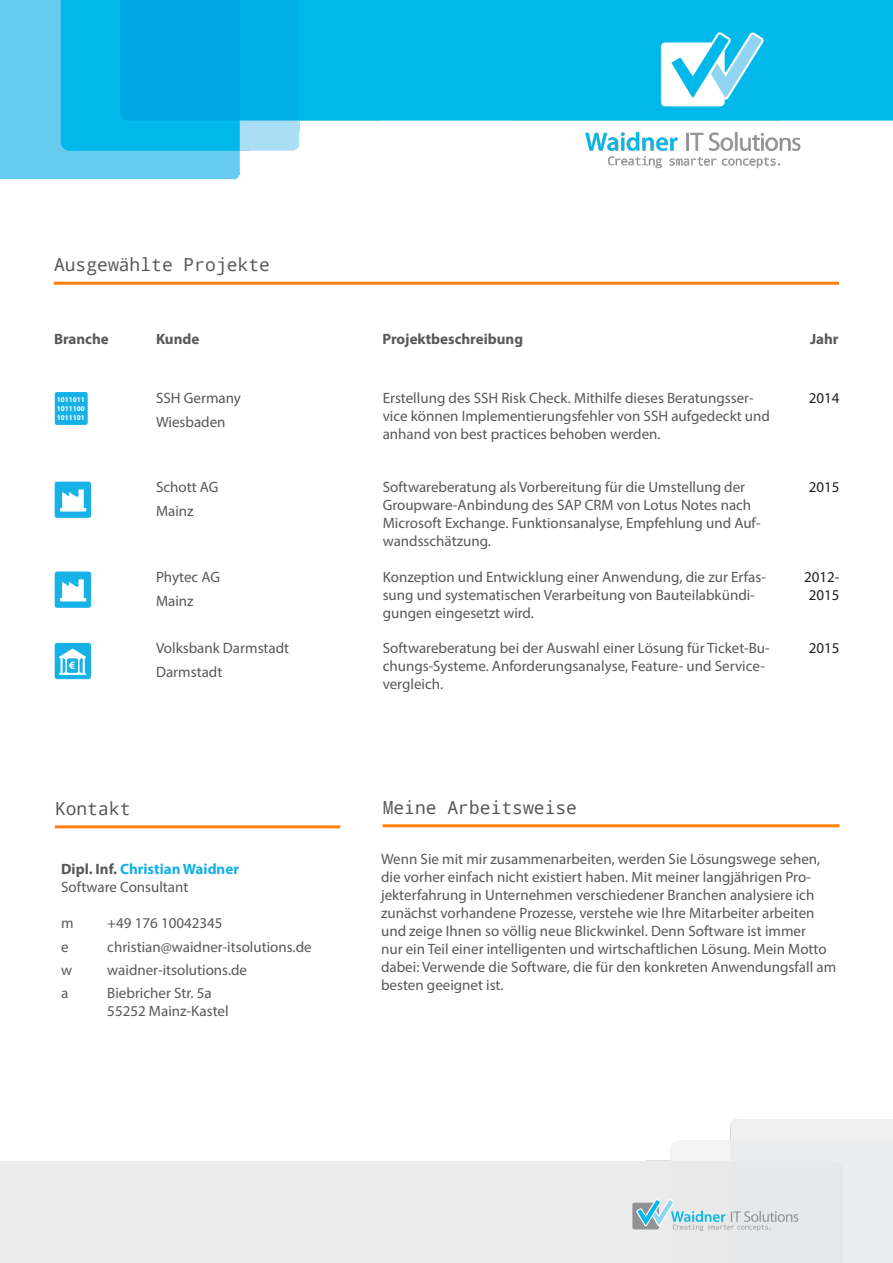
<style>
.page{position:relative;width:893px;height:1263px;background:#fff}
.page>*{position:absolute;margin:0;border:0;box-sizing:border-box;transform-origin:0 0}
.t1{font:18px "Droid Sans Mono";color:#57585a}
.t2{font:15px/18px "Myriad Pro";color:#57585a}
.t3{font:700 15px "Myriad Pro";color:#57585a}
.t4{font:700 15px "Myriad Pro";color:#13afe6}
.t5{font:15px "Myriad Pro";color:#231f20}
.t6{font:700 11.25px "Myriad Pro";color:#fff}
.t7{font:700 7.35px/8.7px "Myriad Pro";color:#fff;text-align:justify}
.s1{color:#57585a}
</style>
<div class="page">
<img style="left:0;top:0;width:893px;height:180px">
<img style="left:0;top:1119px;width:893px;height:144px">
<hr style="left:54px;top:282px;width:785px;height:3px;background:#ff7f0d">
<svg style="left:57px;top:484px;width:32px;height:32px"></svg>
<div style="left:55px;top:482px;width:36px;height:36px;border:5px solid #15b1e7"></div>
<div style="left:78px;top:489px;width:6px;height:20px;background:#fff"></div>
<svg style="left:62px;top:492px;width:17px;height:16px"></svg>
<div style="left:60px;top:508px;width:26px;height:3px;border:1px solid #fff"></div>
<div style="left:57px;top:394px;width:29px;height:29px;background:#15b1e7"></div>
<div style="left:55px;top:392px;width:33px;height:33px;border:4px solid #15b1e7"></div>
<svg style="left:57px;top:645px;width:32px;height:32px"></svg>
<div style="left:55px;top:643px;width:36px;height:36px;border:5px solid #15b1e7"></div>
<hr style="left:59px;top:673px;width:27px;height:2px;background:#fff">
<hr style="left:59px;top:656px;width:27px;height:2px;background:#fff">
<svg style="left:77px;top:655px;width:8px;height:20px"></svg>
<svg style="left:61px;top:655px;width:8px;height:20px"></svg>
<hr style="left:55px;top:825px;width:285px;height:3px;background:#ff7f0d">
<hr style="left:383px;top:824px;width:457px;height:3px;background:#ff7f0d">
<svg style="left:57px;top:574px;width:32px;height:31px"></svg>
<div style="left:55px;top:571px;width:36px;height:37px;border:5px solid #15b1e7"></div>
<div style="left:78px;top:579px;width:6px;height:20px;background:#fff"></div>
<svg style="left:62px;top:582px;width:17px;height:16px"></svg>
<div style="left:60px;top:598px;width:26px;height:3px;border:1px solid #fff"></div>
<p class="t1" style="left:54px;top:252px;width:218px">Ausgewählte Projekte</p>
<p class="t3" style="left:54px;top:329px;width:56px">Branche</p>
<p class="t3" style="left:156px;top:329px;width:45px">Kunde</p>
<p class="t3" style="left:382px;top:329px;width:142px">Projektbeschreibung</p>
<p class="t3" style="left:810px;top:329px;width:30px">Jahr</p>
<p class="t7" style="left:57px;top:395px;width:30px">1011011<br>1011100<br>1011101</p>
<p class="t6" style="left:69px;top:658px;width:8px">€</p>
<p class="t2" style="left:156px;top:388px;width:86px">SSH Germany</p>
<p class="t2" style="left:156px;top:412px;width:71px">Wiesbaden</p>
<p class="t2" style="left:156px;top:478px;width:64px">Schott AG</p>
<p class="t2" style="left:156px;top:502px;width:39px">Mainz</p>
<p class="t2" style="left:156px;top:568px;width:66px">Phytec AG</p>
<p class="t2" style="left:156px;top:592px;width:39px">Mainz</p>
<p class="t2" style="left:156px;top:639px;width:135px">Volksbank Darmstadt</p>
<p class="t2" style="left:156px;top:663px;width:68px">Darmstadt</p>
<p class="t2" style="left:383px;top:388px;width:389px">Erstellung des SSH Risk Check. Mithilfe dieses Beratungsser&shy;vice können Implementierungsfehler von SSH aufgedeckt und anhand von best practices behoben werden.</p>
<p class="t2" style="left:383px;top:478px;width:379px">Softwareberatung als Vorbereitung für die Umstellung der Groupware-Anbindung des SAP CRM von Lotus Notes nach Microsoft Exchange. Funktionsanalyse, Empfehlung und Auf&shy;wandsschätzung.</p>
<p class="t2" style="left:383px;top:568px;width:385px">Konzeption und Entwicklung einer Anwendung, die zur Erfas&shy;sung und systematischen Verarbeitung von Bauteilabkündi&shy;gungen eingesetzt wird.</p>
<p class="t2" style="left:383px;top:639px;width:389px">Softwareberatung bei der Auswahl einer Lösung für Ticket-Bu&shy;chungs-Systeme. Anforderungsanalyse, Feature- und Service&shy;vergleich.</p>
<p class="t5" style="left:809px;top:388px;width:32px">2014</p>
<p class="t5" style="left:809px;top:478px;width:32px">2015</p>
<p class="t5" style="left:804px;top:568px;width:37px">2012-</p>
<p class="t5" style="left:809px;top:586px;width:32px">2015</p>
<p class="t5" style="left:809px;top:639px;width:32px">2015</p>
<p class="t1" style="left:55px;top:796px;width:77px">Kontakt</p>
<p class="t1" style="left:383px;top:794px;width:196px">Meine Arbeitsweise</p>
<p class="t4" style="left:61px;top:859px;width:179px"><span class="s1">Dipl. Inf.</span> Christian Waidner</p>
<p class="t2" style="left:61px;top:878px;width:129px">Software Consultant</p>
<p class="t2" style="left:61px;top:914px;width:14px">m</p>
<p class="t2" style="left:107px;top:914px;width:117px">+49 176 10042345</p>
<p class="t2" style="left:61px;top:937px;width:9px">e</p>
<p class="t2" style="left:107px;top:937px;width:206px">christian@waidner-itsolutions.de</p>
<p class="t2" style="left:61px;top:960px;width:13px">w</p>
<p class="t2" style="left:107px;top:960px;width:141px">waidner-itsolutions.de</p>
<p class="t2" style="left:61px;top:984px;width:9px">a</p>
<p class="t2" style="left:107px;top:984px;width:106px">Biebricher Str. 5a</p>
<p class="t2" style="left:107px;top:1002px;width:123px">55252 Mainz-Kastel</p>
<p class="t2" style="left:381px;top:850px;width:457px">Wenn Sie mit mir zusammenarbeiten, werden Sie Lösungswege sehen, die vorher einfach nicht existiert haben. Mit meiner langjährigen Pro&shy;jekterfahrung in Unternehmen verschiedener Branchen analysiere ich zunächst vorhandene Prozesse, verstehe wie Ihre Mitarbeiter arbeiten und zeige Ihnen so völlig neue Blickwinkel. Denn Software ist immer<br>nur ein Teil einer intelligenten und wirtschaftlichen Lösung. Mein Motto dabei: Verwende die Software, die für den konkreten Anwendungsfall am besten geeignet ist.</p>
</div>
